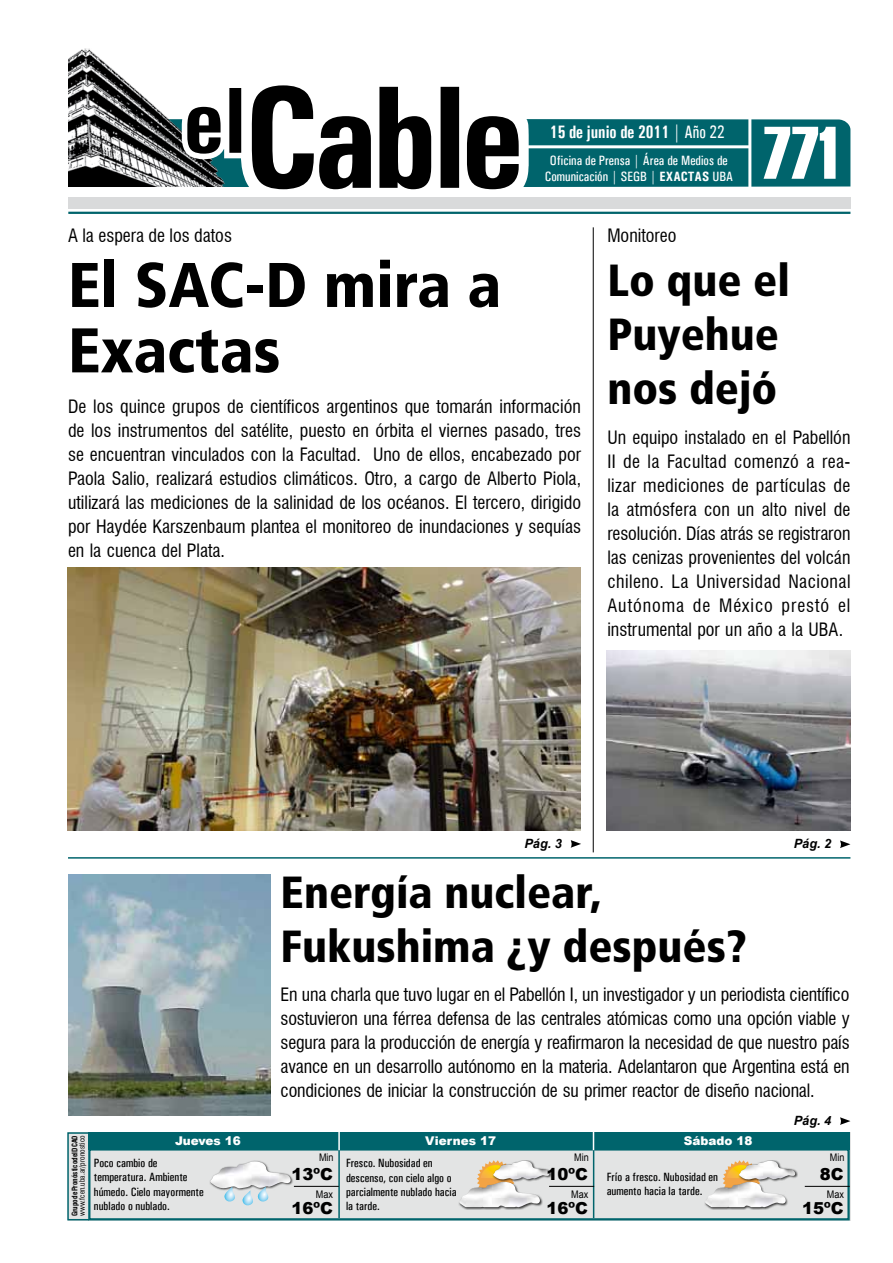
<style>
.page{position:relative;width:893px;height:1263px;background:#fff}
.page>*{position:absolute;margin:0;border:0;box-sizing:border-box;transform-origin:0 0}
.t1{font:74.25px "Haettenschweiler";color:#fff}
.t2{font:900 condensed 63px/65.4px "Frutiger";color:#000}
.t3{font:900 condensed 45px/54px "Frutiger";color:#000}
.t4{font:condensed 18px/24px "Swiss 721 BT";color:#000;text-align:justify}
.t5{font:700 18px "Univers Condensed";color:#fff;scale:.9 1}
.t6{font:900 16.5px/33.9px "Arial";color:#000}
.t7{font:13.5px/16.2px "Univers Condensed";color:#fff;text-align:center}
.t8{font:italic 700 12.75px "Arial";color:#000}
.t9{font:12px/14.4px "Univers Condensed";color:#000}
.t10{font:900 12px "Arial";color:#fff}
.t11{font:10.5px "Arial";color:#000;scale:.86 1}
.t12{font:condensed 7.5px "Swiss 721 BT";letter-spacing:.015em;color:#000}
.t13{font:700 condensed 7.5px "Swiss 721 BT";letter-spacing:-.005em;color:#000}
.s1{font-weight:400}
.s2{font-weight:700}
</style>
<div class="page">
<div style="left:68px;top:197px;width:782px;height:11px;background:#d9dadb"></div>
<div style="left:523px;top:119px;width:327px;height:68px;background:#00646c"></div>
<hr style="left:748px;top:114px;width:3px;height:74px;background:#fff">
<hr style="left:68px;top:212px;width:782px;height:2px;background:#00646c">
<img style="left:68px;top:48px;width:106px;height:139px">
<svg style="left:174px;top:85px;width:345px;height:104px"></svg>
<hr style="left:524px;top:145px;width:226px;height:3px;background:#fff">
<img style="left:607px;top:651px;width:243px;height:179px">
<img style="left:67px;top:568px;width:513px;height:262px">
<img style="left:68px;top:874px;width:203px;height:242px">
<hr style="left:593px;top:227px;width:1px;height:625px;background:#000">
<hr style="left:68px;top:857px;width:782px;height:2px;background:#00646c">
<svg style="left:840px;top:1117px;width:10px;height:8px"></svg>
<svg style="left:571px;top:840px;width:10px;height:8px"></svg>
<div style="left:68px;top:1132px;width:782px;height:88px;background:#e3e4e4"></div>
<div style="left:88px;top:1148px;width:762px;height:72px;border:2px solid #00646c"></div>
<div style="left:88px;top:1132px;width:762px;height:17px;background:#00646c"></div>
<hr style="left:338px;top:1125px;width:2px;height:25px;background:#fff">
<svg style="left:593px;top:1132px;width:1px;height:18px"></svg>
<hr style="left:593px;top:1150px;width:1px;height:68px;background:#00646c">
<hr style="left:338px;top:1150px;width:2px;height:68px;background:#00646c">
<div style="left:67px;top:1132px;width:23px;height:88px;border:2px solid #00646c"></div>
<svg style="left:477px;top:1161px;width:15px;height:20px"></svg>
<div style="left:458px;top:1181px;width:85px;height:29px;background:#000;opacity:.75"></div>
<img style="left:459px;top:1182px;width:81px;height:25px">
<div style="left:492px;top:1160px;width:60px;height:22px;background:#000;opacity:.75"></div>
<img style="left:493px;top:1161px;width:56px;height:19px">
<svg style="left:723px;top:1161px;width:15px;height:20px"></svg>
<div style="left:704px;top:1181px;width:85px;height:29px;background:#000;opacity:.75"></div>
<img style="left:705px;top:1182px;width:81px;height:25px">
<div style="left:738px;top:1160px;width:60px;height:22px;background:#000;opacity:.75"></div>
<img style="left:739px;top:1161px;width:56px;height:19px">
<div style="left:209px;top:1160px;width:84px;height:31px;background:#000;opacity:.75"></div>
<img style="left:210px;top:1161px;width:81px;height:27px">
<svg style="left:224px;top:1186px;width:11px;height:16px"></svg>
<svg style="left:242px;top:1186px;width:27px;height:20px"></svg>
<hr style="left:294px;top:1186px;width:45px;height:1px;background:#000">
<hr style="left:549px;top:1186px;width:45px;height:1px;background:#000">
<hr style="left:805px;top:1186px;width:45px;height:1px;background:#000">
<svg style="left:840px;top:840px;width:10px;height:8px"></svg>
<p class="t5" style="left:550px;top:121px;width:196px">15 de junio de 2011 | <span class="s1">Año 22</span></p>
<p class="t7" style="left:545px;top:152px;width:190px">Oficina de Prensa | Área de Medios de<br>Comunicación | SEGB | <span class="s2">EXACTAS</span> UBA</p>
<h1 class="t1" style="left:763px;top:102px;width:75px">771</h1>
<p class="t4" style="left:68px;top:223px;width:165px">A la espera de los datos</p>
<h2 class="t2" style="left:68px;top:252px;width:435px">El SAC-D mira a<br>Exactas</h2>
<p class="t4" style="left:68px;top:394px;width:515px">De los quince grupos de científicos argentinos que tomarán información de los instrumentos del satélite, puesto en órbita el viernes pasado, tres se encuentran vinculados con la Facultad. Uno de ellos, encabezado por Paola Salio, realizará estudios climáticos. Otro, a cargo de Alberto Piola, utilizará las mediciones de la salinidad de los océanos. El tercero, dirigido por Haydée Karszenbaum plantea el monitoreo de inundaciones y sequías en la cuenca del Plata.</p>
<p class="t4" style="left:607px;top:223px;width:70px">Monitoreo</p>
<h3 class="t3" style="left:607px;top:253px;width:184px">Lo que el<br>Puyehue nos dejó</h3>
<p class="t4" style="left:607px;top:425px;width:245px">Un equipo instalado en el Pabellón II de la Facultad comenzó a rea&shy;lizar mediciones de partículas de la atmósfera con un alto nivel de resolución. Días atrás se registraron las cenizas provenientes del volcán chileno. La Universidad Nacional Autónoma de México prestó el instrumental por un año a la UBA.</p>
<p class="t8" style="left:524px;top:835px;width:39px">Pág. 3</p>
<p class="t8" style="left:794px;top:835px;width:39px">Pág. 2</p>
<h3 class="t3" style="left:281px;top:865px;width:468px">Energía nuclear,<br>Fukushima ¿y después?</h3>
<p class="t4" style="left:281px;top:982px;width:571px">En una charla que tuvo lugar en el Pabellón I, un investigador y un periodista científico sostuvieron una férrea defensa de las centrales atómicas como una opción viable y segura para la producción de energía y reafirmaron la necesidad de que nuestro país avance en un desarrollo autónomo en la materia. Adelantaron que Argentina está en condiciones de iniciar la construcción de su primer reactor de diseño nacional.</p>
<p class="t13" style="left:70px;top:1216px;width:82px;rotate:-90deg">Grupo de Pronóstico del DCAO</p>
<p class="t12" style="left:78px;top:1216px;width:82px;rotate:-90deg">www.fcen.uba.ar/pronostico</p>
<p class="t10" style="left:175px;top:1132px;width:67px">Jueves 16</p>
<p class="t10" style="left:425px;top:1132px;width:72px">Viernes 17</p>
<p class="t10" style="left:684px;top:1132px;width:70px">Sábado 18</p>
<p class="t11" style="left:319px;top:1151px;width:18px">Min</p>
<p class="t6" style="left:291px;top:1156px;width:43px">13ºC<br>16ºC</p>
<p class="t11" style="left:574px;top:1151px;width:18px">Min</p>
<p class="t6" style="left:547px;top:1156px;width:43px">10ºC<br>16ºC</p>
<p class="t9" style="left:94px;top:1155px;width:111px">Poco cambio de temperatura. Ambiente húmedo. Cielo mayormente nublado o nublado.</p>
<p class="t9" style="left:346px;top:1156px;width:112px">Fresco. Nubosidad en descenso, con cielo algo o parcialmente nublado hacia la tarde.</p>
<p class="t9" style="left:607px;top:1169px;width:113px">Frío a fresco. Nubosidad en aumento hacia la tarde.</p>
<p class="t11" style="left:316px;top:1187px;width:21px">Max</p>
<p class="t11" style="left:571px;top:1187px;width:21px">Max</p>
<p class="t8" style="left:794px;top:1112px;width:39px">Pág. 4</p>
<p class="t11" style="left:830px;top:1151px;width:18px">Min</p>
<p class="t6" style="left:802px;top:1156px;width:43px;text-align:right">8C<br>15ºC</p>
<p class="t11" style="left:827px;top:1187px;width:21px">Max</p>
</div>
